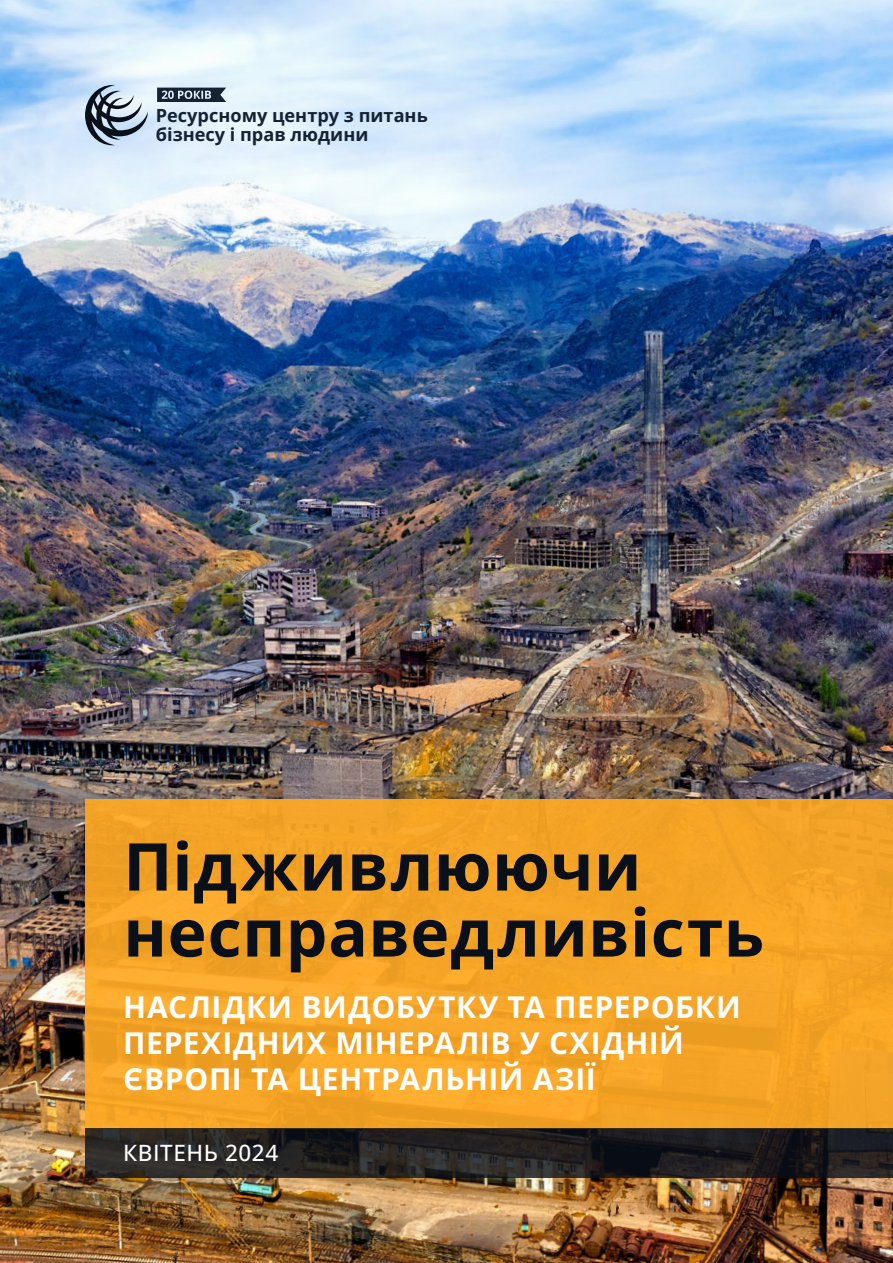
<style>
.page{position:relative;width:893px;height:1263px;background:#fff}
.page>*{position:absolute;margin:0;border:0;box-sizing:border-box;transform-origin:0 0}
.t1{font:700 66px/66px "Open Sans";letter-spacing:.01em;color:#0a1019}
.t2{font:700 30px/36px "Open Sans";letter-spacing:.025em;color:#fff}
.t3{font:500 22.5px "Open Sans";letter-spacing:.025em;color:#fff}
.t4{font:700 18.15px "Open Sans";color:#152234}
</style>
<div class="page">
<img style="left:0;top:0;width:893px;height:1263px">
<div style="left:85px;top:799px;width:808px;height:329px;background:#f4a426"></div>
<svg style="left:85px;top:1128px;width:808px;height:50px;background:#222021"></svg>
<svg style="left:85px;top:85px;width:63px;height:60px;background:#909ead"></svg>
<svg style="left:157px;top:88px;width:69px;height:14px"></svg>
<p class="t4" style="left:156px;top:102px;width:273px">Ресурсному центру з питань</p>
<p class="t4" style="left:156px;top:122px;width:214px">бізнесу і прав людини</p>
<p class="t1" style="left:123px;top:832px;width:642px">Підживлюючи несправедливість</p>
<p class="t2" style="left:123px;top:988px;width:619px">НАСЛІДКИ ВИДОБУТКУ ТА ПЕРЕРОБКИ<br>ПЕРЕХІДНИХ МІНЕРАЛІВ У СХІДНІЙ<br>ЄВРОПІ ТА ЦЕНТРАЛЬНІЙ АЗІЇ</p>
<p class="t3" style="left:123px;top:1137px;width:156px">КВІТЕНЬ 2024</p>
</div>
